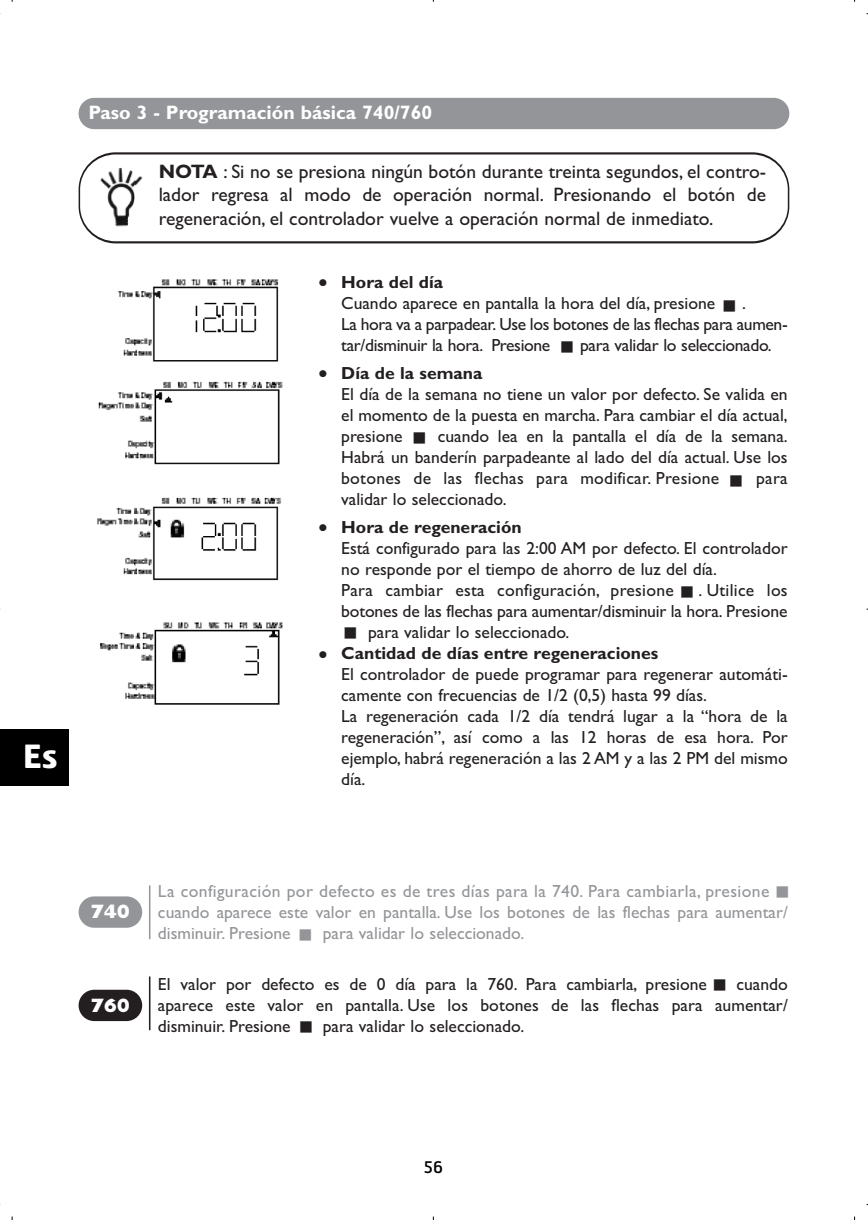
<style>
.page{position:relative;width:868px;height:1220px;background:#fff}
.page>*{position:absolute;margin:0;border:0;box-sizing:border-box;transform-origin:0 0}
.t1{font:700 32px "Hermes";color:#fff}
.t2{font:19.4px/23.4px "Gill Sans";color:#231f20;text-align:justify}
.t3{font:700 19.4px "Gill Sans";color:#fff}
.t4{font:800 19.4px "Gill Sans";color:#fff}
.t5{font:17.6px/21px "Gill Sans";color:#231f20;text-align:justify}
.t6{font:17.6px/21px "Gill Sans";color:#939598}
.t7{font:17.6px/21px "Gill Sans";letter-spacing:-.02em;color:#231f20}
.t8{font:700 17.6px "Gill Sans";color:#231f20}
.t9{font:16px "Hermes";color:#000}
.s1{font-weight:700}
</style>
<div class="page">
<svg style="left:79px;top:152px;width:710px;height:91px"></svg>
<img style="left:96px;top:167px;width:55px;height:63px">
<img style="left:97px;top:279px;width:186px;height:426px">
<div style="left:79px;top:98px;width:710px;height:31px;background:#939598;border-radius:16px"></div>
<div style="left:79px;top:896px;width:63px;height:32px;background:#939598;border-radius:16px"></div>
<hr style="left:149px;top:885px;width:2px;height:54px;background:#939598">
<hr style="left:149px;top:976px;width:2px;height:54px;background:#231f20">
<div style="left:79px;top:989px;width:63px;height:32px;background:#231f20;border-radius:16px"></div>
<div style="left:0;top:729px;width:69px;height:57px;background:#000"></div>
<h1 class="t1" style="left:23px;top:743px;width:36px">Es</h1>
<p class="t3" style="left:88px;top:105px;width:345px">Paso 3 - Programación básica 740/760</p>
<p class="t2" style="left:159px;top:162px;width:609px"><span class="s1">NOTA</span> : Si no se presiona ningún botón durante treinta segundos, el contro&shy;lador regresa al modo de operación normal. Presionando el botón de regeneración, el controlador vuelve a operación normal de inmediato.</p>
<p class="t8" style="left:341px;top:276px;width:103px">Hora del día</p>
<p class="t5" style="left:341px;top:294px;width:375px">Cuando aparece en pantalla la hora del día, presione</p>
<p class="t7" style="left:341px;top:294px;width:448px;text-indent:401px">.<br>La hora va a parpadear. Use los botones de las flechas para aumen&shy;tar/disminuir la hora. Presione</p>
<p class="t7" style="left:580px;top:336px;width:193px">para validar lo seleccionado.</p>
<p class="t8" style="left:341px;top:367px;width:143px">Día de la semana</p>
<p class="t5" style="left:341px;top:385px;width:448px">El día de la semana no tiene un valor por defecto. Se valida en el momento de la puesta en marcha. Para cambiar el día actual, presione</p>
<p class="t5" style="left:341px;top:427px;width:448px;text-indent:96px">cuando lea en la pantalla el día de la semana.<br>Habrá un banderín parpadeante al lado del día actual. Use los botones de las flechas para modificar. Presione</p>
<p class="t5" style="left:756px;top:469px;width:33px">para</p>
<p class="t5" style="left:341px;top:490px;width:167px">validar lo seleccionado.</p>
<p class="t8" style="left:341px;top:521px;width:182px">Hora de regeneración</p>
<p class="t5" style="left:341px;top:539px;width:448px;text-align:left">Está configurado para las 2:00 AM por defecto. El controlador no responde por el tiempo de ahorro de luz del día.<br>Para cambiar esta configuración, presione</p>
<p class="t5" style="left:698px;top:581px;width:91px">. Utilice los</p>
<p class="t5" style="left:341px;top:602px;width:448px">botones de las flechas para aumentar/disminuir la hora. Presione</p>
<p class="t5" style="left:368px;top:623px;width:203px">para validar lo seleccionado.</p>
<p class="t8" style="left:341px;top:647px;width:318px">Cantidad de días entre regeneraciones</p>
<p class="t5" style="left:341px;top:666px;width:448px;text-align:left">El controlador de puede programar para regenerar automáti&shy;camente con frecuencias de 1/2 (0,5) hasta 99 días.<br>La regeneración cada 1/2 día tendrá lugar a la “hora de la regeneración”, así como a las 12 horas de esa hora. Por ejemplo, habrá regeneración a las 2 AM y a las 2 PM del mismo día.</p>
<p class="t4" style="left:91px;top:905px;width:41px">740</p>
<p class="t4" style="left:91px;top:998px;width:41px">760</p>
<p class="t6" style="left:158px;top:882px;width:631px">La configuración por defecto es de tres días para la 740. Para cambiarla, presione cuando aparece este valor en pantalla. Use los botones de las flechas para aumentar/ disminuir. Presione</p>
<p class="t6" style="left:323px;top:924px;width:203px">para validar lo seleccionado.</p>
<p class="t5" style="left:158px;top:975px;width:550px">El valor por defecto es de 0 día para la 760. Para cambiarla, presione</p>
<p class="t5" style="left:158px;top:975px;width:631px;text-indent:578px">cuando aparece este valor en pantalla. Use los botones de las flechas para aumentar/ disminuir. Presione</p>
<p class="t5" style="left:323px;top:1017px;width:203px">para validar lo seleccionado.</p>
<p class="t9" style="left:424px;top:1161px;width:21px">56</p>
</div>
